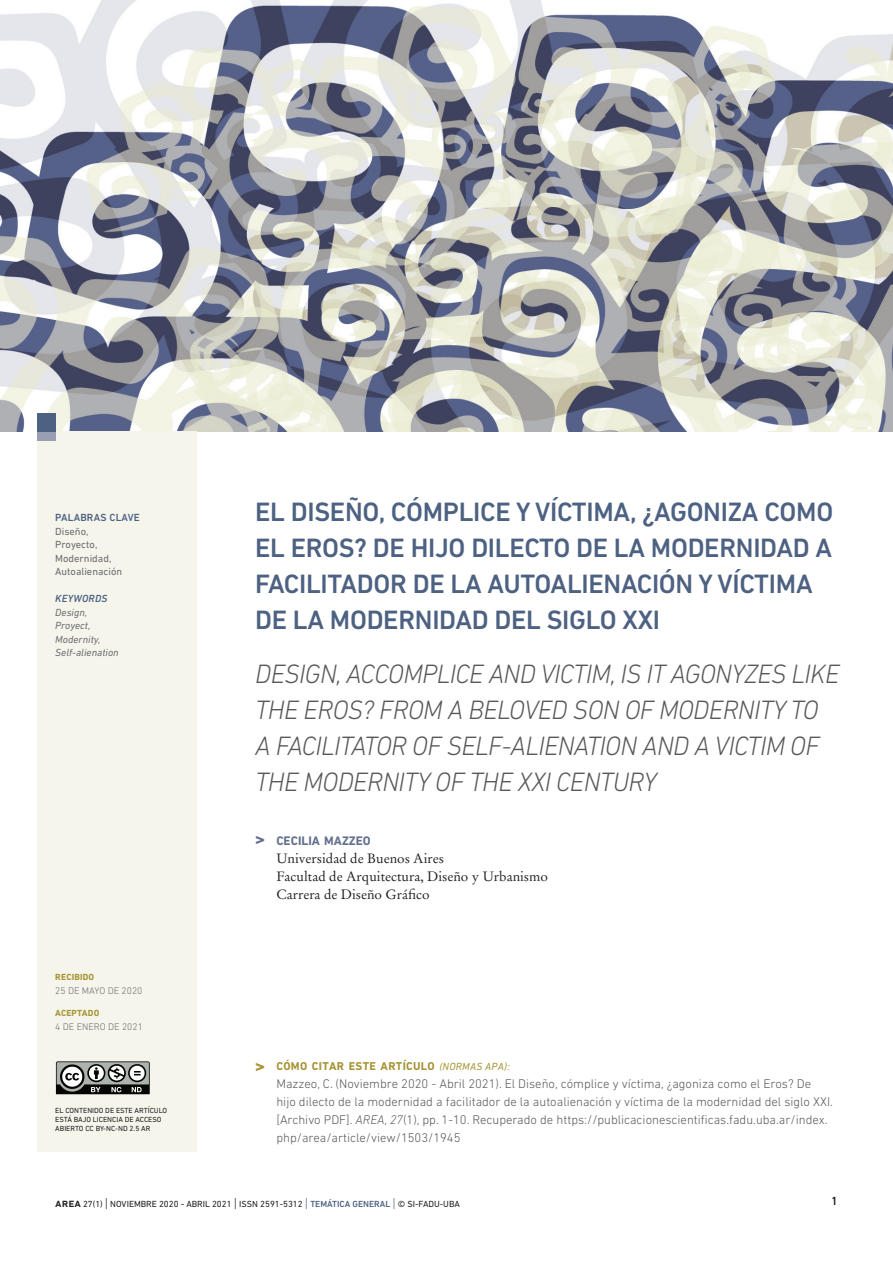
<style>
.page{position:relative;width:893px;height:1263px;background:#fff}
.page>*{position:absolute;margin:0;border:0;box-sizing:border-box;transform-origin:0 0}
._08__Titulo_Articulo{font:italic 300 27px/36px "DIN Next LT Pro";letter-spacing:-.025em;color:#57585a}
._07__Titulo_Articulo{font:500 27px/36px "DIN Next LT Pro";letter-spacing:-.01em;color:#4d6182}
._10__Filiacion{font:13.5px "Stempel Garamond LT Std";color:#231f20}
._12__Como_citar{font:300 12.75px/18px "DIN Next LT Pro";color:#57585a}
._09__Autores{font:700 12.6px "DIN Next LT Pro";color:#64718e}
.t1{font:500 12px "DIN Next LT Pro";color:#231f20}
._11__Como_citar___Ac{font:700 11.55px "DIN Next LT Pro";letter-spacing:.03em;color:#a69435}
._02__Palabras_clave{font:10.5px "DIN Next LT Pro";color:#6c6d70}
._04__Keywords_texto{font:italic 10.5px "DIN Next LT Pro";color:#6c6d70}
._01__Palabras_Clave{font:500 10.5px "DIN Next LT Pro";letter-spacing:.02em;color:#4d6182}
._03__Keywords{font:italic 500 10.5px "DIN Next LT Pro";letter-spacing:.02em;color:#4d6182}
._06__Recibido___Acep{font:300 9.75px "DIN Next LT Pro";color:#6c6d70}
.t2{font:9px "DIN Next LT Pro";color:#231f20}
._05__Recibido_Acepta{font:700 9px "DIN Next LT Pro";letter-spacing:.02em;color:#a69435}
.t3{font:7.5px/9px "DIN Next LT Pro";color:#231f20}
.s1{font-size:18px}
.s2{font-weight:400;font-style:italic;font-size:10.5px}
.s3{font-style:italic}
.s4{font-weight:500;font-size:12px}
.s5{font-weight:300;font-size:13.5px}
.s6{font-weight:300;font-size:13.5px;color:#4d6182}
.s7{font-weight:500;color:#4d6182}
</style>
<div class="page">
<img style="left:0;top:0;width:893px;height:431px">
<div style="left:37px;top:431px;width:160px;height:720px;background:#f5f5ec"></div>
<div style="left:37px;top:431px;width:18px;height:9px;background:#9a9eb2"></div>
<div style="left:37px;top:413px;width:18px;height:18px;background:#4d6182"></div>
<svg style="left:56px;top:1061px;width:94px;height:33px;background:#777976"></svg>
<p class="_01__Palabras_Clave" style="left:55px;top:512px;width:86px">PALABRAS CLAVE</p>
<p class="_02__Palabras_clave" style="left:55px;top:525px;width:35px">Diseño,</p>
<p class="_02__Palabras_clave" style="left:55px;top:539px;width:44px">Proyecto,</p>
<p class="_02__Palabras_clave" style="left:55px;top:552px;width:58px">Modernidad,</p>
<p class="_02__Palabras_clave" style="left:55px;top:566px;width:68px">Autoalienación</p>
<p class="_03__Keywords" style="left:55px;top:593px;width:54px">KEYWORDS</p>
<p class="_04__Keywords_texto" style="left:55px;top:606px;width:34px">Design,</p>
<p class="_04__Keywords_texto" style="left:55px;top:620px;width:37px">Proyect,</p>
<p class="_04__Keywords_texto" style="left:55px;top:633px;width:47px">Modernity,</p>
<p class="_04__Keywords_texto" style="left:55px;top:647px;width:65px">Self-alienation</p>
<p class="_05__Recibido_Acepta" style="left:55px;top:972px;width:40px">RECIBIDO</p>
<p class="_06__Recibido___Acep" style="left:55px;top:985px;width:89px">25 DE MAYO DE 2020</p>
<p class="_05__Recibido_Acepta" style="left:55px;top:1008px;width:46px">ACEPTADO</p>
<p class="_06__Recibido___Acep" style="left:55px;top:1021px;width:89px">4 DE ENERO DE 2021</p>
<p class="t3" style="left:55px;top:1105px;width:113px">EL CONTENIDO DE ESTE ARTÍCULO<br>ESTÁ BAJO LICENCIA DE ACCESO<br>ABIERTO CC BY-NC-ND 2.5 AR</p>
<p class="_07__Titulo_Articulo" style="left:255px;top:494px;width:580px">EL DISEÑO, CÓMPLICE Y VÍCTIMA, ¿AGONIZA COMO EL EROS? DE HIJO DILECTO DE LA MODERNIDAD A FACILITADOR DE LA AUTOALIENACIÓN Y VÍCTIMA DE LA MODERNIDAD DEL SIGLO XXI</p>
<p class="_08__Titulo_Articulo" style="left:255px;top:656px;width:586px">DESIGN, ACCOMPLICE AND VICTIM, IS IT AGONYZES LIKE THE EROS? FROM A BELOVED SON OF MODERNITY TO A FACILITATOR OF SELF-ALIENATION AND A VICTIM OF THE MODERNITY OF THE XXI CENTURY</p>
<p class="_09__Autores" style="left:255px;top:834px;width:117px"><span class="s1">&gt;</span> CECILIA MAZZEO</p>
<p class="_10__Filiacion" style="left:276px;top:851px;width:169px">Universidad de Buenos Aires</p>
<p class="_10__Filiacion" style="left:276px;top:869px;width:273px">Facultad de Arquitectura, Diseño y Urbanismo</p>
<p class="_10__Filiacion" style="left:276px;top:887px;width:155px">Carrera de Diseño Gráfico</p>
<p class="_11__Como_citar___Ac" style="left:255px;top:1060px;width:256px"><span class="s1">&gt;</span> CÓMO CITAR ESTE ARTÍCULO <span class="s2">(NORMAS APA):</span></p>
<p class="_12__Como_citar" style="left:276px;top:1075px;width:558px">Mazzeo, C. (Noviembre 2020 - Abril 2021). El Diseño, cómplice y víctima, ¿agoniza como el Eros? De hijo dilecto de la modernidad a facilitador de la autoalienación y víctima de la modernidad del siglo XXI. [Archivo PDF]. <span class="s3">AREA, 27</span>(1), pp. 1-10. Recuperado de https://publicacionescientificas.fadu.uba.ar/index. php/area/article/view/1503/1945</p>
<p class="t2" style="left:55px;top:1198px;width:406px"><span class="s4">area</span> 27(1) <span class="s5">|</span> NOVIEMBRE 2020 - ABRIL 2021 <span class="s5">|</span> ISSN 2591-5312 <span class="s6">|</span> <span class="s7">TEMÁTICA GENERAL</span> <span class="s6">|</span> © SI-FADU-UBA</p>
<p class="t1" style="left:831px;top:1194px;width:8px">1</p>
</div>
